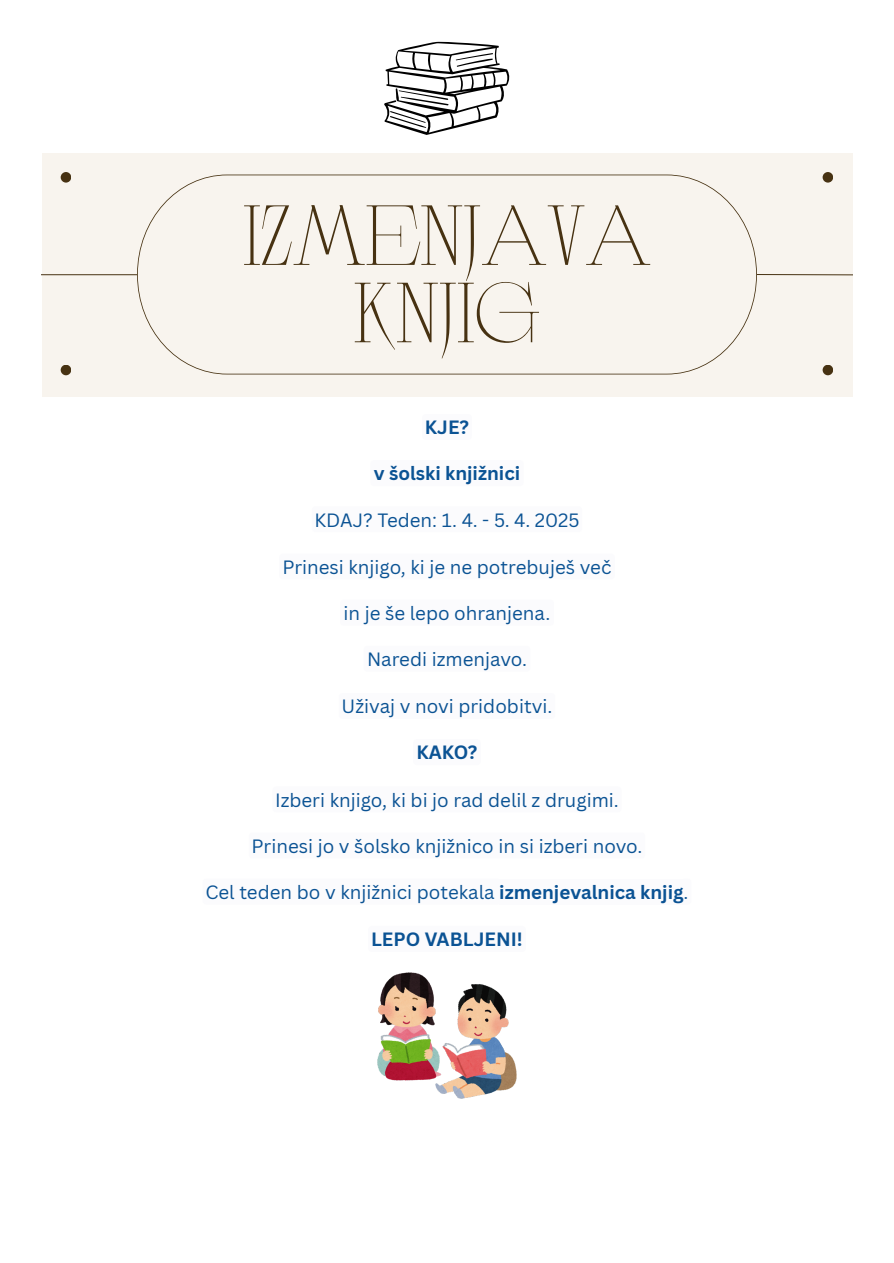
<style>
.page{position:relative;width:894px;height:1263px;background:#fff}
.page>*{position:absolute;margin:0;border:0;box-sizing:border-box;transform-origin:0 0}
.t1{font:86.4px/77.4px "Bad Russian";color:#473212;text-align:center}
.t2{font:18.75px "Canva Sans";color:#0b5394}
.t3{font:700 18.75px "Canva Sans";color:#0b5394}
.s1{font-weight:700}
</style>
<div class="page">
<div style="left:498px;top:879px;width:185px;height:25px;background:#fbfbfd"></div>
<svg style="left:384px;top:42px;width:126px;height:93px"></svg>
<div style="left:42px;top:153px;width:810px;height:243px;background:#f8f4ee"></div>
<svg style="left:137px;top:175px;width:619px;height:199px"></svg>
<hr style="left:42px;top:274px;width:95px;height:1px;background:#473212">
<hr style="left:756px;top:274px;width:96px;height:1px;background:#473212">
<div style="left:61px;top:172px;width:10px;height:11px;background:#473212;border-radius:50%"></div>
<div style="left:822px;top:172px;width:11px;height:11px;background:#473212;border-radius:50%"></div>
<div style="left:61px;top:365px;width:10px;height:10px;background:#473212;border-radius:50%"></div>
<div style="left:822px;top:365px;width:11px;height:10px;background:#473212;border-radius:50%"></div>
<img style="left:377px;top:972px;width:139px;height:126px">
<p class="t1" style="left:243px;top:192px;width:409px">izmenjava knjig</p>
<h1 class="t3" style="left:425px;top:414px;width:46px">KJE?</h1>
<h1 class="t3" style="left:373px;top:460px;width:148px">v šolski knjižnici</h1>
<p class="t2" style="left:314px;top:506px;width:266px">KDAJ? Teden: 1. 4. - 5. 4. 2025</p>
<p class="t2" style="left:282px;top:554px;width:330px">Prinesi knjigo, ki je ne potrebuješ več</p>
<p class="t2" style="left:343px;top:600px;width:208px">in je še lepo ohranjena.</p>
<p class="t2" style="left:367px;top:646px;width:161px">Naredi izmenjavo.</p>
<p class="t2" style="left:341px;top:693px;width:212px">Uživaj v novi pridobitvi.</p>
<h1 class="t3" style="left:416px;top:739px;width:62px">KAKO?</h1>
<p class="t2" style="left:275px;top:787px;width:345px">Izberi knjigo, ki bi jo rad delil z drugimi.</p>
<p class="t2" style="left:251px;top:833px;width:392px">Prinesi jo v šolsko knjižnico in si izberi novo.</p>
<p class="t2" style="left:205px;top:879px;width:484px">Cel teden bo v knjižnici potekala <span class="s1">izmenjevalnica knjig</span>.</p>
<h1 class="t3" style="left:371px;top:926px;width:153px">LEPO VABLJENI!</h1>
</div>
